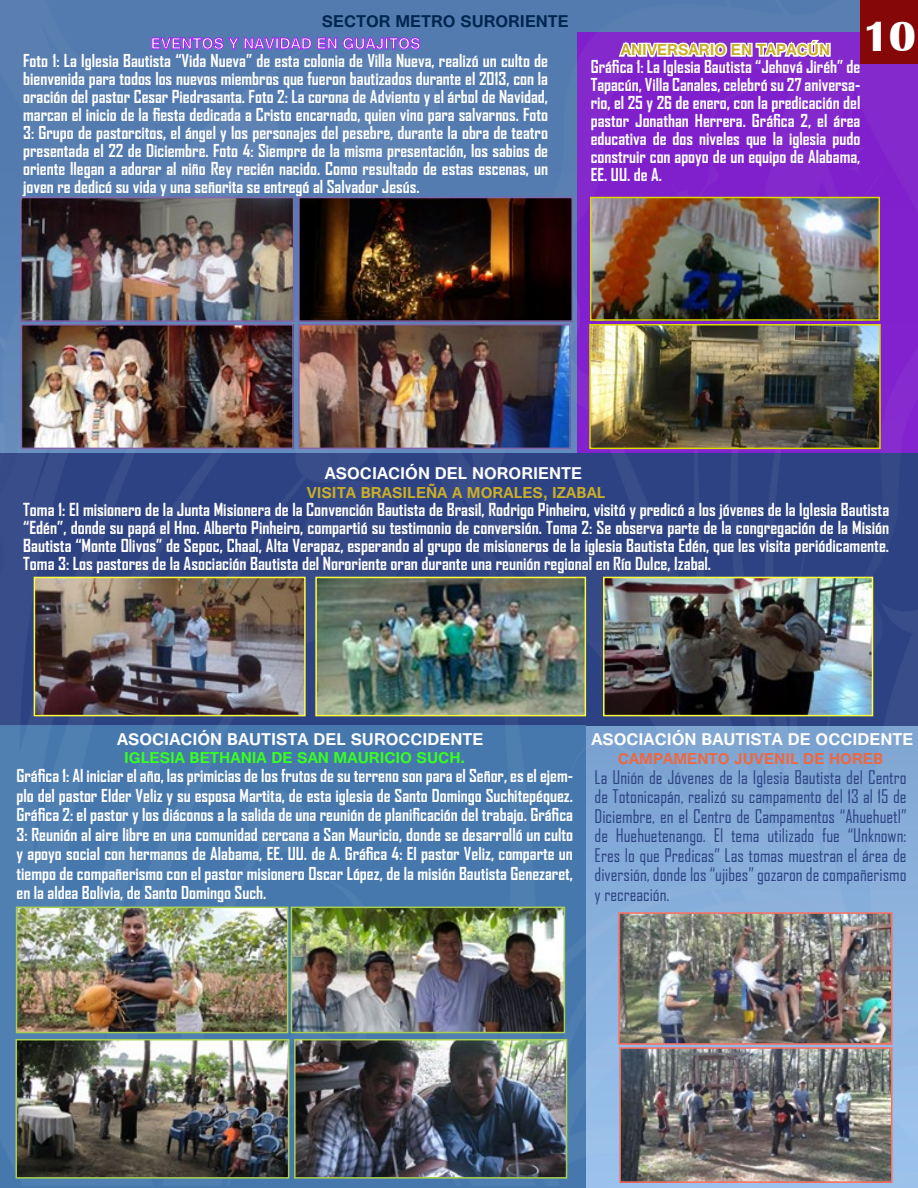
<style>
.page{position:relative;width:918px;height:1188px;background:#fff}
.page>*{position:absolute;margin:0;border:0;box-sizing:border-box;transform-origin:0 0}
.t1{font:700 43.5px "Britannic";color:#fff}
.t2{font:700 21px "Tunga";color:#fff}
.t3{font:700 21px "Tunga";color:#00264f}
.t4{font:700 19.5px "Tunga";color:#caae29}
.t5{font:700 19.5px "Tunga";color:#38ff20}
.t6{font:700 19.5px "Tunga";color:#fff}
.t7{font:700 19.5px "Tunga";color:#ee6842}
.t8{font:18px/19.5px "Agency FB";color:#2d4283;text-align:justify}
.t9{font:700 17.25px/18px "Agency FB";color:#fff;text-align:justify}
.t10{font:700 17.1px/18px "Agency FB";color:#fff;text-align:justify}
</style>
<div class="page">
<img style="left:0;top:0;width:918px;height:1185px">
<svg style="left:151px;top:37px;width:270px;height:13px;background:#7258cc"></svg>
<div style="left:860px;top:0;width:58px;height:64px;background:#850708"></div>
<svg style="left:617px;top:36px;width:215px;height:28px"></svg>
<img style="left:23px;top:200px;width:268px;height:119px">
<div style="left:20px;top:197px;width:274px;height:125px;border:2px solid #8267ad"></div>
<img style="left:301px;top:200px;width:269px;height:119px">
<div style="left:298px;top:197px;width:275px;height:125px;border:2px solid #8267ad"></div>
<img style="left:24px;top:327px;width:267px;height:119px">
<div style="left:21px;top:324px;width:273px;height:125px;border:2px solid #8267ad"></div>
<img style="left:301px;top:327px;width:267px;height:119px">
<div style="left:298px;top:324px;width:273px;height:125px;border:2px solid #8267ad"></div>
<img style="left:593px;top:200px;width:284px;height:118px">
<div style="left:590px;top:197px;width:290px;height:124px;border:2px solid #dfd600"></div>
<img style="left:592px;top:327px;width:286px;height:119px">
<div style="left:589px;top:324px;width:292px;height:125px;border:2px solid #dfd600"></div>
<img style="left:37px;top:580px;width:266px;height:133px">
<div style="left:34px;top:577px;width:272px;height:139px;border:2px solid #ffff40"></div>
<img style="left:318px;top:580px;width:265px;height:133px">
<div style="left:315px;top:577px;width:271px;height:139px;border:2px solid #ffff40"></div>
<img style="left:606px;top:580px;width:264px;height:133px">
<div style="left:603px;top:577px;width:270px;height:139px;border:2px solid #ffff40"></div>
<img style="left:19px;top:910px;width:266px;height:120px">
<div style="left:16px;top:907px;width:272px;height:126px;border:2px solid #a7d052"></div>
<img style="left:294px;top:910px;width:268px;height:120px">
<div style="left:291px;top:907px;width:274px;height:126px;border:2px solid #a7d052"></div>
<img style="left:18px;top:1042px;width:268px;height:134px">
<div style="left:15px;top:1039px;width:274px;height:140px;border:2px solid #a7d052"></div>
<img style="left:297px;top:1042px;width:267px;height:134px">
<div style="left:294px;top:1039px;width:273px;height:140px;border:2px solid #a7d052"></div>
<img style="left:621px;top:915px;width:268px;height:127px">
<div style="left:618px;top:912px;width:274px;height:133px;border:2px solid #ff6c60"></div>
<img style="left:622px;top:1050px;width:267px;height:130px">
<div style="left:619px;top:1047px;width:273px;height:136px;border:2px solid #ff6c60"></div>
<p class="t3" style="left:322px;top:7px;width:249px">SECTOR METRO SURORIENTE</p>
<p class="t6" style="left:151px;top:31px;width:271px">EVENTOS Y NAVIDAD EN GUAJITOS</p>
<p class="t10" style="left:23px;top:51px;width:526px">Foto 1: La Iglesia Bautista “Vida Nueva” de esta colonia de Villa Nueva, realizó un culto de bienvenida para todos los nuevos miembros que fueron bautizados durante el 2013, con la oración del pastor Cesar Piedrasanta. Foto 2: La corona de Adviento y el árbol de Navidad, marcan el inicio de la fiesta dedicada a Cristo encarnado, quien vino para salvarnos. Foto 3: Grupo de pastorcitos, el ángel y los personajes del pesebre, durante la obra de teatro presentada el 22 de Diciembre. Foto 4: Siempre de la misma presentación, los sabios de oriente llegan a adorar al niño Rey recién nacido. Como resultado de estas escenas, un joven re dedicó su vida y una señorita se entregó al Salvador Jesús.</p>
<p class="t4" style="left:621px;top:37px;width:211px">ANIVERSARIO EN TAPACÚN</p>
<h1 class="t1" style="left:863px;top:12px;width:55px">10</h1>
<p class="t10" style="left:591px;top:57px;width:271px">Gráfica 1: La Iglesia Bautista “Jehová Jiréh” de Tapacún, Villa Canales, celebró su 27 aniversa&shy;rio, el 25 y 26 de enero, con la predicación del pastor Jonathan Herrera. Gráfica 2, el área educativa de dos niveles que la iglesia pudo construir con apoyo de un equipo de Alabama, EE. UU. de A.</p>
<p class="t2" style="left:325px;top:460px;width:259px">ASOCIACIÓN DEL NORORIENTE</p>
<p class="t4" style="left:307px;top:480px;width:301px">VISITA BRASILEÑA A MORALES, IZABAL</p>
<p class="t9" style="left:23px;top:500px;width:868px">Toma 1: El misionero de la Junta Misionera de la Convención Bautista de Brasil, Rodrigo Pinheiro, visitó y predicó a los jóvenes de la Iglesia Bautista “Edén”, donde su papá el Hno. Alberto Pinheiro, compartió su testimonio de conversión. Toma 2: Se observa parte de la congregación de la Misión Bautista “Monte Olivos” de Sepoc, Chaal, Alta Verapaz, esperando al grupo de misioneros de la iglesia Bautista Edén, que les visita periódicamente.<br>Toma 3: Los pastores de la Asociación Bautista del Nororiente oran durante una reunión regional en Río Dulce, Izabal.</p>
<p class="t2" style="left:117px;top:726px;width:368px">ASOCIACIÓN BAUTISTA DEL SUROCCIDENTE</p>
<p class="t2" style="left:591px;top:726px;width:323px">ASOCIACIÓN BAUTISTA DE OCCIDENTE</p>
<p class="t5" style="left:124px;top:745px;width:342px">IGLESIA BETHANIA DE SAN MAURICIO SUCH.</p>
<p class="t10" style="left:17px;top:766px;width:558px;line-height:19.5px">Gráfica 1: Al iniciar el año, las primicias de los frutos de su terreno son para el Señor, es el ejem&shy;plo del pastor Elder Veliz y su esposa Martita, de esta iglesia de Santo Domingo Suchitepéquez.<br>Gráfica 2: el pastor y los diáconos a la salida de una reunión de planificación del trabajo. Gráfica 3: Reunión al aire libre en una comunidad cercana a San Mauricio, donde se desarrolló un culto y apoyo social con hermanos de Alabama, EE. UU. de A. Gráfica 4: El pastor Veliz, comparte un tiempo de compañerismo con el pastor misionero Oscar López, de la misión Bautista Genezaret, en la aldea Bolivia, de Santo Domingo Such.</p>
<p class="t7" style="left:618px;top:746px;width:267px">CAMPAMENTO JUVENIL DE HOREB</p>
<p class="t8" style="left:595px;top:767px;width:313px">La Unión de Jóvenes de la Iglesia Bautista del Centro de Totonicapán, realizó su campamento del 13 al 15 de Diciembre, en el Centro de Campamentos “Ahuehuetl” de Huehuetenango. El tema utilizado fue “Unknown:<br>Eres lo que Predicas” Las tomas muestran el área de diversión, donde los “ujibes” gozaron de compañerismo y recreación.</p>
</div>
